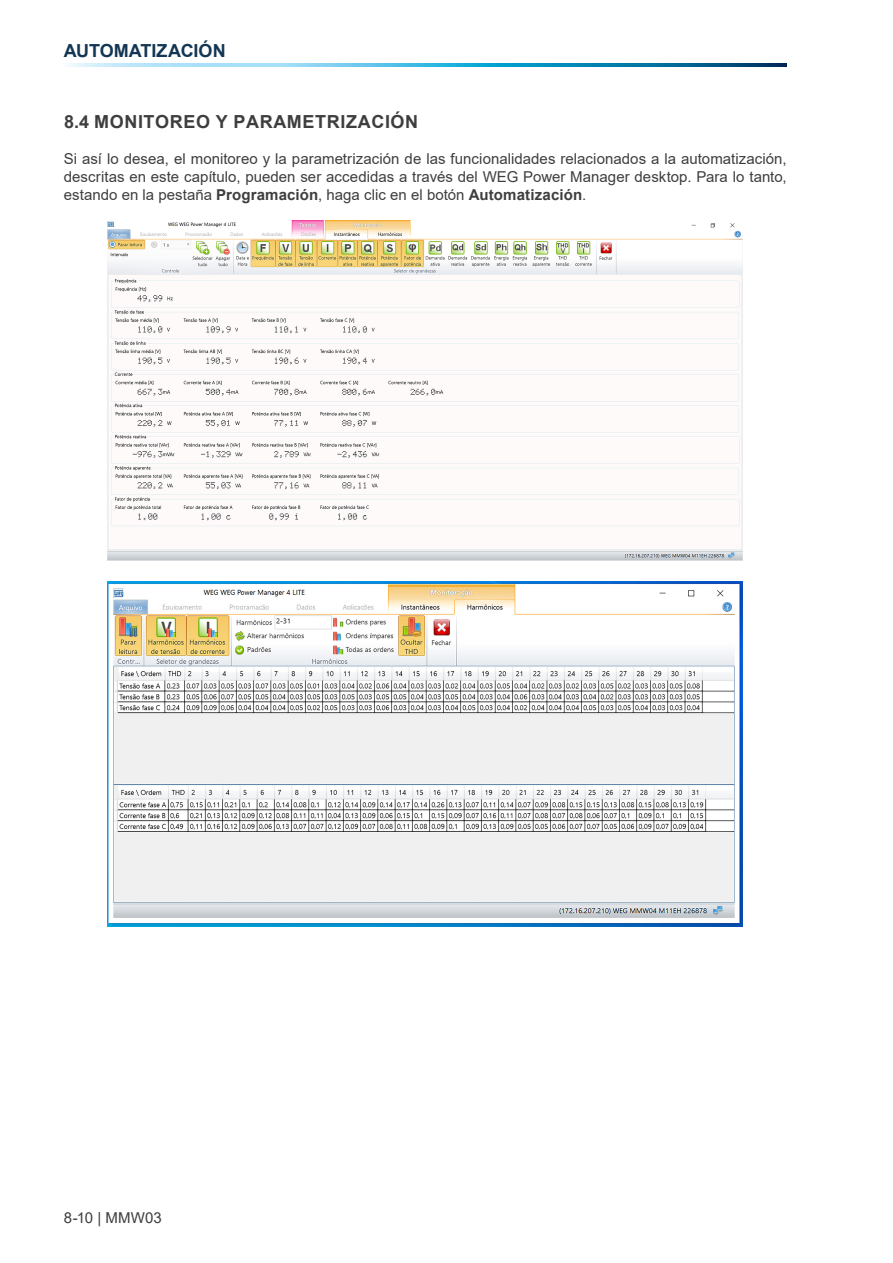
<style>
.page{position:relative;width:893px;height:1263px;background:#fff}
.page>*{position:absolute;margin:0;border:0;box-sizing:border-box;transform-origin:0 0}
.t1{font:700 18px "Arial";letter-spacing:.035em;color:#3e3e3f}
.t2{font:700 18px "Arial";letter-spacing:-.005em;color:#133654}
.Texto{font:15px/18px "Arial";letter-spacing:.005em;color:#3e3e3f;text-align:justify}
.s1{font-weight:700}
</style>
<div class="page">
<svg style="left:67px;top:64px;width:720px;height:3px"></svg>
<img style="left:108px;top:221px;width:634px;height:340px">
<img style="left:108px;top:582px;width:634px;height:345px">
<p class="t2" style="left:64px;top:38px;width:163px">AUTOMATIZACIÓN</p>
<p class="t1" style="left:64px;top:109px;width:356px">8.4 MONITOREO Y PARAMETRIZACIÓN</p>
<p class="Texto" style="left:64px;top:150px;width:724px">Si así lo desea, el monitoreo y la parametrización de las funcionalidades relacionados a la automatización, descritas en este capítulo, pueden ser accedidas a través del WEG Power Manager desktop. Para lo tanto, estando en la pestaña <span class="s1">Programación</span>, haga clic en el botón <span class="s1">Automatización</span>.</p>
<p class="Texto" style="left:64px;top:1208px;width:100px">8-10 | MMW03</p>
</div>
